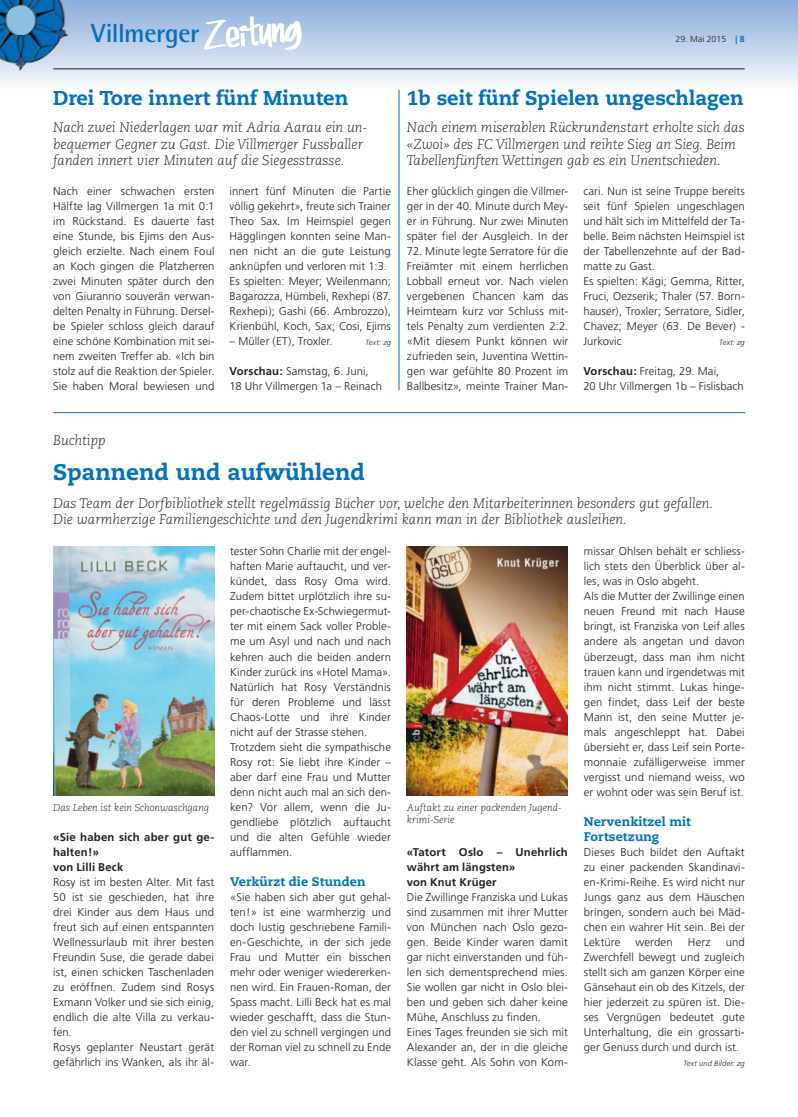
<style>
.page{position:relative;width:798px;height:1117px;background:#fff}
.page>*{position:absolute;margin:0;border:0;box-sizing:border-box;transform-origin:0 0}
.t1{font:700 26.25px "Rotis Semi Sans";letter-spacing:-.02em;color:#0072bc}
.t2{font:800 22.5px "Caecilia";color:#0072bc}
.t3{font:800 20px "Caecilia";color:#0072bc}
.t4{font:italic 300 13.75px/16.5px "Caecilia";color:#231f20}
.t5{font:800 12.5px/15px "Caecilia";letter-spacing:.005em;color:#0072bc}
.t6{font:300 11.25px/15px "Frutiger";letter-spacing:.005em;color:#231f20}
.t7{font:700 11.25px/15px "Frutiger";letter-spacing:.015em;color:#231f20}
.t8{font:italic 300 10px/12px "Caecilia";color:#231f20}
.t9{font:300 8.75px "Frutiger";color:#231f20}
.t10{font:italic 300 7.5px "Frutiger";letter-spacing:.02em;color:#231f20}
.s1{font-family:"Myriad";font-weight:700;color:#0072bc}
.s2{font-weight:700;color:#0072bc}
.s3{font-weight:700}
</style>
<div class="page">
<svg style="left:0;top:0;width:797px;height:90px;background:#c1d3ea"></svg>
<svg style="left:204px;top:12px;width:97px;height:45px"></svg>
<img style="left:0;top:0;width:69px;height:71px">
<hr style="left:53px;top:69px;width:691px;height:1px;background:#231f20">
<hr style="left:398px;top:90px;width:1px;height:300px;background:#0072bc">
<img style="left:53px;top:546px;width:162px;height:249px">
<img style="left:406px;top:546px;width:161px;height:249px">
<hr style="left:53px;top:412px;width:692px;height:1px;background:#0072bc">
<h1 class="t1" style="left:91px;top:17px;width:110px">Villmerger</h1>
<p class="t9" style="left:675px;top:34px;width:71px">29. Mai 2015 <span class="s1">|</span> <span class="s2">8</span></p>
<h3 class="t3" style="left:53px;top:86px;width:296px">Drei Tore innert fünf Minuten</h3>
<p class="t4" style="left:53px;top:119px;width:315px">Nach zwei Niederlagen war mit Adria Aarau ein un&shy;bequemer Gegner zu Gast. Die Villmerger Fussballer fanden innert vier Minuten auf die Siegesstrasse.</p>
<p class="t6" style="left:53px;top:184px;width:163px;text-align:justify">Nach einer schwachen ersten Hälfte lag Villmergen 1a mit 0:1 im Rückstand. Es dauerte fast eine Stunde, bis Ejims den Aus&shy;gleich erzielte. Nach einem Foul an Koch gingen die Platzherren zwei Minuten später durch den von Giuranno souverän verwan&shy;delten Penalty in Führung. Dersel&shy;be Spieler schloss gleich darauf eine schöne Kombination mit sei&shy;nem zweiten Treffer ab. «Ich bin stolz auf die Reaktion der Spieler.<br>Sie haben Moral bewiesen und</p>
<p class="t6" style="left:229px;top:184px;width:163px">innert fünf Minuten die Partie völlig gekehrt», freute sich Trainer<br>Theo Sax. Im Heimspiel gegen<br>Hägglingen konnten seine Man&shy;nen nicht an die gute Leistung anknüpfen und verloren mit 1:3.<br>Es spielten: Meyer; Weilenmann;<br>Bagarozza, Hümbeli, Rexhepi (87.<br>Rexhepi); Gashi (66. Ambrozzo),<br>Krienbühl, Koch, Sax; Cosi, Ejims</p>
<p class="t6" style="left:229px;top:334px;width:105px">– Müller (ET), Troxler.</p>
<p class="t10" style="left:365px;top:338px;width:27px">Text: zg</p>
<p class="t6" style="left:229px;top:364px;width:154px"><span class="s3">Vorschau:</span> Samstag, 6. Juni,<br>18 Uhr Villmergen 1a – Reinach</p>
<h3 class="t3" style="left:407px;top:86px;width:338px">1b seit fünf Spielen ungeschlagen</h3>
<p class="t4" style="left:407px;top:119px;width:339px">Nach einem miserablen Rückrundenstart erholte sich das «Zwoi» des FC Villmergen und reihte Sieg an Sieg. Beim<br>Tabellenfünften Wettingen gab es ein Unentschieden.</p>
<p class="t6" style="left:407px;top:184px;width:163px;text-align:justify">Eher glücklich gingen die Villmer&shy;ger in der 40. Minute durch Mey&shy;er in Führung. Nur zwei Minuten später fiel der Ausgleich. In der</p>
<p class="t6" style="left:407px;top:244px;width:163px;text-align:justify">72. Minute legte Serratore für die Freiämter mit einem herrlichen Lobball erneut vor. Nach vielen vergebenen Chancen kam das Heimteam kurz vor Schluss mit&shy;tels Penalty zum verdienten 2:2. «Mit diesem Punkt können wir zufrieden sein, Juventina Wettin&shy;gen war gefühlte 80 Prozent im Ballbesitz», meinte Trainer Man-</p>
<p class="t6" style="left:583px;top:184px;width:163px">cari. Nun ist seine Truppe bereits seit fünf Spielen ungeschlagen und hält sich im Mittelfeld der Ta&shy;belle. Beim nächsten Heimspiel ist der Tabellenzehnte auf der Bad&shy;matte zu Gast.<br>Es spielten: Kägi; Gemma, Ritter,<br>Fruci, Oezserik; Thaler (57. Born&shy;hauser), Troxler; Serratore, Sidler,<br>Chavez; Meyer (63. De Bever) -<br>Jurkovic</p>
<p class="t10" style="left:718px;top:338px;width:27px">Text: zg</p>
<p class="t6" style="left:583px;top:364px;width:162px"><span class="s3">Vorschau:</span> Freitag, 29. Mai,<br>20 Uhr Villmergen 1b – Fislisbach</p>
<p class="t4" style="left:53px;top:432px;width:54px">Buchtipp</p>
<h2 class="t2" style="left:53px;top:458px;width:313px">Spannend und aufwühlend</h2>
<p class="t4" style="left:53px;top:494px;width:661px">Das Team der Dorfbibliothek stellt regelmässig Bücher vor, welche den Mitarbeiterinnen besonders gut gefallen.<br>Die warmherzige Familiengeschichte und den Jugendkrimi kann man in der Bibliothek ausleihen.</p>
<p class="t8" style="left:53px;top:801px;width:157px">Das Leben ist kein Schonwaschgang</p>
<p class="t7" style="left:53px;top:829px;width:162px">«Sie haben sich aber gut ge&shy;halten!»<br>von Lilli Beck</p>
<p class="t6" style="left:53px;top:874px;width:162px">Rosy ist im besten Alter. Mit fast<br>50 ist sie geschieden, hat ihre drei Kinder aus dem Haus und freut sich auf einen entspannten<br>Wellnessurlaub mit ihrer besten<br>Freundin Suse, die gerade dabei ist, einen schicken Taschenladen zu eröffnen. Zudem sind Rosys<br>Exmann Volker und sie sich einig, endlich die alte Villa zu verkau&shy;fen.<br>Rosys geplanter Neustart gerät gefährlich ins Wanken, als ihr äl-</p>
<p class="t6" style="left:230px;top:544px;width:162px">tester Sohn Charlie mit der engel&shy;haften Marie auftaucht, und ver&shy;kündet, dass Rosy Oma wird.<br>Zudem bittet urplötzlich ihre su&shy;per-chaotische Ex-Schwiegermut&shy;ter mit einem Sack voller Proble&shy;me um Asyl und nach und nach kehren auch die beiden andern<br>Kinder zurück ins «Hotel Mama».<br>Natürlich hat Rosy Verständnis für deren Probleme und lässt<br>Chaos-Lotte und ihre Kinder nicht auf der Strasse stehen.<br>Trotzdem sieht die sympathische<br>Rosy rot: Sie liebt ihre Kinder – aber darf eine Frau und Mutter denn nicht auch mal an sich den&shy;ken? Vor allem, wenn die Ju&shy;gendliebe plötzlich auftaucht und die alten Gefühle wieder aufflammen.</p>
<p class="t5" style="left:230px;top:873px;width:137px">Verkürzt die Stunden</p>
<p class="t6" style="left:230px;top:889px;width:162px;text-align:justify">«Sie haben sich aber gut gehal&shy;ten!» ist eine warmherzig und doch lustig geschriebene Famili&shy;en-Geschichte, in der sich jede Frau und Mutter ein bisschen mehr oder weniger wiedererken&shy;nen wird. Ein Frauen-Roman, der Spass macht. Lilli Beck hat es mal wieder geschafft, dass die Stun&shy;den viel zu schnell vergingen und der Roman viel zu schnell zu Ende war.</p>
<p class="t8" style="left:407px;top:801px;width:156px">Auftakt zu einer packenden Jugend&shy;krimi-Serie</p>
<p class="t7" style="left:407px;top:844px;width:162px">«Tatort Oslo – Unehrlich währt am längsten»<br>von Knut Krüger</p>
<p class="t6" style="left:407px;top:889px;width:162px">Die Zwillinge Franziska und Lukas sind zusammen mit ihrer Mutter von München nach Oslo gezo&shy;gen. Beide Kinder waren damit gar nicht einverstanden und füh&shy;len sich dementsprechend mies.<br>Sie wollen gar nicht in Oslo blei&shy;ben und geben sich daher keine<br>Mühe, Anschluss zu finden.<br>Eines Tages freunden sie sich mit<br>Alexander an, der in die gleiche<br>Klasse geht. Als Sohn von Kom-</p>
<p class="t6" style="left:583px;top:544px;width:162px">missar Ohlsen behält er schliess&shy;lich stets den Überblick über al&shy;les, was in Oslo abgeht.<br>Als die Mutter der Zwillinge einen neuen Freund mit nach Hause bringt, ist Franziska von Leif alles andere als angetan und davon überzeugt, dass man ihm nicht trauen kann und irgendetwas mit ihm nicht stimmt. Lukas hinge&shy;gen findet, dass Leif der beste<br>Mann ist, den seine Mutter je&shy;mals angeschleppt hat. Dabei übersieht er, dass Leif sein Porte&shy;monnaie zufälligerweise immer vergisst und niemand weiss, wo er wohnt oder was sein Beruf ist.</p>
<p class="t5" style="left:583px;top:813px;width:108px">Nervenkitzel mit<br>Fortsetzung</p>
<p class="t6" style="left:583px;top:844px;width:162px;text-align:justify">Dieses Buch bildet den Auftakt zu einer packenden Skandinavi&shy;en-Krimi-Reihe. Es wird nicht nur Jungs ganz aus dem Häuschen bringen, sondern auch bei Mäd&shy;chen ein wahrer Hit sein. Bei der Lektüre</p>
<p class="t6" style="left:583px;top:934px;width:162px;text-align:justify;text-indent:142px">und Zwerchfell bewegt und zugleich stellt sich am ganzen Körper eine Gänsehaut ein ob des Kitzels, der hier jederzeit zu spüren ist. Die&shy;ses Vergnügen bedeutet gute Unterhaltung, die ein grossarti&shy;ger Genuss durch und durch ist.</p>
<p class="t10" style="left:683px;top:1058px;width:63px">Text und Bilder: zg</p>
<p class="t6" style="left:635px;top:934px;width:39px">werden</p>
<p class="t6" style="left:687px;top:934px;width:24px">Herz</p>
</div>
